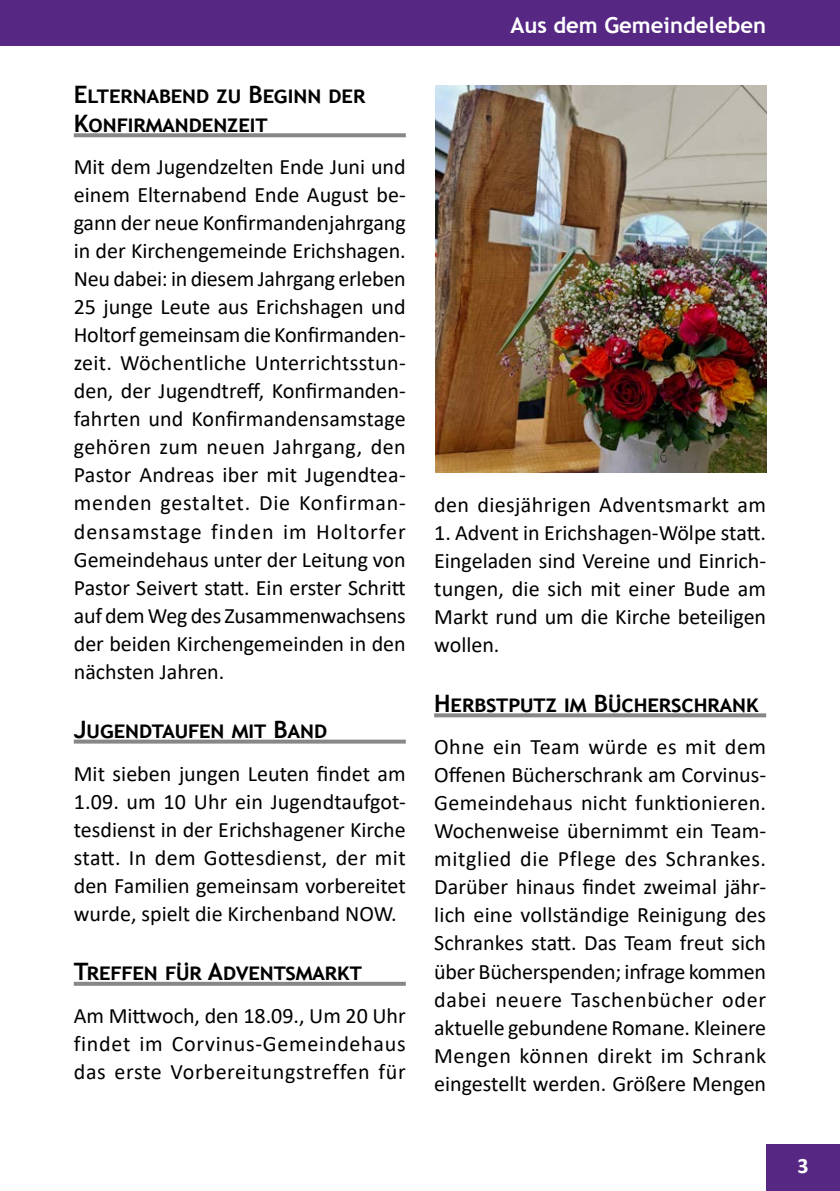
<style>
.page{position:relative;width:840px;height:1191px;background:#fff}
.page>*{position:absolute;margin:0;border:0;box-sizing:border-box;transform-origin:0 0}
.t1{font:700 24px/28.8px "Trebuchet MS";color:#000}
.t2{font:22px/28px "Calibri";color:#000;text-align:justify}
.t3{font:22px "Calibri";letter-spacing:.02em;color:#000}
.t4{font:700 22px "Trebuchet MS";color:#fff}
.t5{font:700 22px "Calibri";color:#fbfbfb}
</style>
<div class="page">
<div style="left:0;top:0;width:839px;height:45px;background:#562884"></div>
<div style="left:765px;top:1144px;width:74px;height:47px;background:#562884"></div>
<svg style="left:74px;top:133px;width:331px;height:4px"></svg>
<svg style="left:74px;top:739px;width:331px;height:4px"></svg>
<svg style="left:74px;top:981px;width:331px;height:4px"></svg>
<svg style="left:434px;top:713px;width:331px;height:4px"></svg>
<img style="left:435px;top:85px;width:330px;height:388px">
<p class="t1" style="left:74px;top:80px;width:291px">Elternabend zu Beginn der<br>Konfirmandenzeit</p>
<p class="t2" style="left:74px;top:152px;width:333px">Mit dem Jugendzelten Ende Juni und einem Elternabend Ende August be&shy;gann der neue Konfirmandenjahrgang in der Kirchengemeinde Erichshagen.<br>Neu dabei: in diesem Jahrgang erleben 25 junge Leute aus Erichshagen und Holtorf gemeinsam die Konfirmanden&shy;zeit. Wöchentliche Unterrichtsstun&shy;den, der Jugendtreff, Konfirmanden&shy;fahrten und Konfirmandensamstage gehören zum neuen Jahrgang, den Pastor Andreas iber mit Jugendtea&shy;menden gestaltet. Die Konfirman&shy;densamstage finden im Holtorfer Gemeindehaus unter der Leitung von Pastor Seivert statt. Ein erster Schritt auf dem Weg des Zusammenwachsens der beiden Kirchengemeinden in den nächsten Jahren.</p>
<p class="t1" style="left:74px;top:715px;width:255px">Jugendtaufen mit Band</p>
<p class="t2" style="left:74px;top:758px;width:333px">Mit sieben jungen Leuten findet am 1.09. um 10 Uhr ein Jugendtaufgot&shy;tesdienst in der Erichshagener Kirche statt. In dem Gottesdienst, der mit den Familien gemeinsam vorbereitet wurde, spielt die Kirchenband NOW.</p>
<p class="t1" style="left:74px;top:957px;width:287px">Treffen für Adventsmarkt</p>
<p class="t2" style="left:74px;top:1001px;width:333px">Am Mittwoch, den 18.09., Um 20 Uhr findet im Corvinus-Gemeindehaus das erste Vorbereitungstreffen für</p>
<p class="t4" style="left:510px;top:12px;width:257px">Aus dem Gemeindeleben</p>
<p class="t3" style="left:434px;top:489px;width:333px">den diesjährigen Adventsmarkt am</p>
<p class="t2" style="left:434px;top:518px;width:333px">1. Advent in Erichshagen-Wölpe statt.<br>Eingeladen sind Vereine und Einrich&shy;tungen, die sich mit einer Bude am Markt rund um die Kirche beteiligen wollen.</p>
<p class="t1" style="left:434px;top:688px;width:326px">Herbstputz im Bücherschrank</p>
<p class="t2" style="left:434px;top:732px;width:333px">Ohne ein Team würde es mit dem Offenen Bücherschrank am Corvinus-Gemeindehaus nicht funktionieren.<br>Wochenweise übernimmt ein Team&shy;mitglied die Pflege des Schrankes.<br>Darüber hinaus findet zweimal jähr&shy;lich eine vollständige Reinigung des Schrankes statt. Das Team freut sich über Bücherspenden; infrage kommen dabei neuere Taschenbücher oder aktuelle gebundene Romane. Kleinere Mengen können direkt im Schrank eingestellt werden. Größere Mengen</p>
<p class="t5" style="left:797px;top:1150px;width:13px">3</p>
</div>
